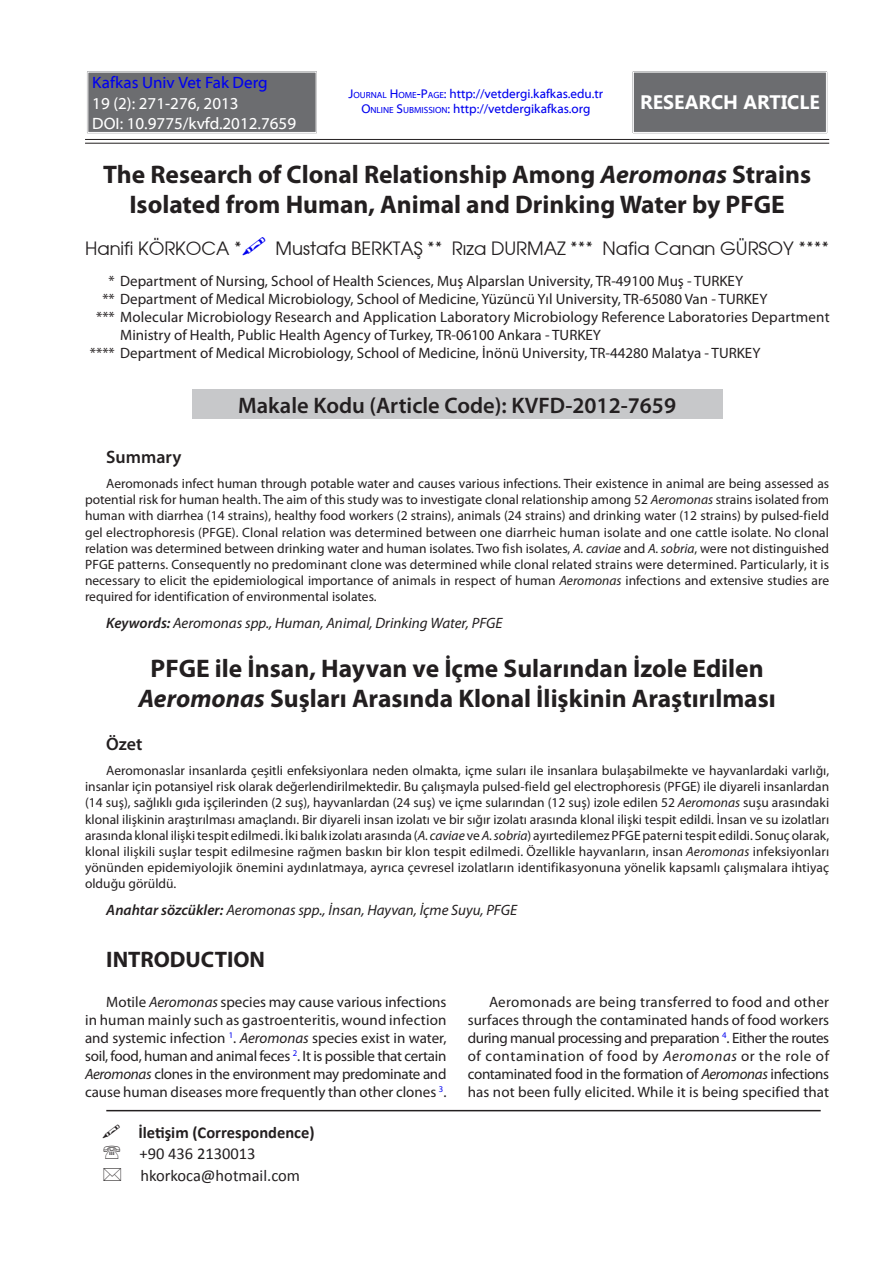
<style>
.page{position:relative;width:893px;height:1263px;background:#fff}
.page>*{position:absolute;margin:0;border:0;box-sizing:border-box;transform-origin:0 0}
.ORIJINAL_BASLIK{font:700 25.5px/30.6px "Myriad Pro";color:#231f20;text-align:center}
.t1{font:600 22.5px "Myriad Pro";color:#231f20}
.ANA_BASLIK{font:700 22.5px "Myriad Pro";color:#231f20}
.t2{font:700 19.5px "Segoe UI";color:#fff}
.t3{font:18px "TR Avalon Plain";color:#231f20}
.t4{font:600 18px "Myriad Pro";color:#231f20}
.t5{font:16.5px "Myriad Web Pro";color:#fff}
.t6{font:16.5px "Calibri";color:#231f20}
.t7{font:700 16.5px "Calibri";color:#231f20}
.t8{font:16.5px "Myriad Web Pro";color:#0000ef}
.METIN{font:15px/18px "Myriad Pro";color:#231f20;text-align:justify}
.t9{font:italic 15px "Myriad Pro";color:#231f20}
.SUMMARY_PARAGRAF{font:13.5px/16.2px "Myriad Pro";color:#231f20;text-align:justify}
.t10{font:12.75px "Myriad Web Pro";color:#0000ef}
.s1{font-style:inherit}
.s2{font-size:8.85px}
.s3{font-style:italic}
.s4{font-weight:600}
</style>
<div class="page">
<div style="left:192px;top:389px;width:530px;height:30px;background:#c7c8ca"></div>
<hr style="left:106px;top:1110px;width:715px;height:1px;background:#231f20">
<div style="left:635px;top:74px;width:190px;height:57px;background:#6c6d70"></div>
<div style="left:632px;top:70px;width:196px;height:64px;border:1px solid #fff"></div>
<div style="left:633px;top:72px;width:194px;height:61px;border:1px solid #fff"></div>
<hr style="left:85px;top:139px;width:744px;height:1px;background:#231f20">
<hr style="left:85px;top:143px;width:744px;height:1px;background:#231f20">
<div style="left:90px;top:74px;width:224px;height:57px;background:#6c6d70"></div>
<div style="left:86px;top:70px;width:232px;height:64px;border:1px solid #fff"></div>
<div style="left:88px;top:72px;width:228px;height:61px;border:1px solid #fff"></div>
<p class="t8" style="left:92px;top:73px;width:177px">Kafkas Univ Vet Fak Derg</p>
<p class="t5" style="left:92px;top:95px;width:148px">19 (2): 271-276, 2013</p>
<p class="t5" style="left:92px;top:115px;width:205px">DOI: 10.9775/kvfd.2012.7659</p>
<p class="t10" style="left:349px;top:87px;width:256px"><span class="s1">J</span><span class="s2">OURNAL</span> <span class="s1">H</span><span class="s2">OME</span><span class="s1">-P</span><span class="s2">AGE</span><span class="s1">:</span> http://vetdergi.kafkas.edu.tr</p>
<p class="t10" style="left:361px;top:102px;width:231px"><span class="s1">O</span><span class="s2">NLINE</span> <span class="s1">S</span><span class="s2">UBMISSION</span><span class="s1">:</span> http://vetdergikafkas.org</p>
<p class="t2" style="left:640px;top:89px;width:181px">RESEARCH ARTICLE</p>
<p class="ORIJINAL_BASLIK" style="left:103px;top:158px;width:709px">The Research of Clonal Relationship Among <span class="s3">Aeromonas</span> Strains<br>Isolated from Human, Animal and Drinking Water by PFGE</p>
<p class="t3" style="left:85px;top:237px;width:158px">Hanifi KÖRKOCA *</p>
<p class="t3" style="left:276px;top:237px;width:555px">Mustafa BERKTAŞ ** Rıza DURMAZ *** Nafia Canan GÜRSOY ****</p>
<p class="METIN" style="left:109px;top:272px;width:636px">* Department of Nursing, School of Health Sciences, Muş Alparslan University, TR-49100 Muş - TURKEY</p>
<p class="METIN" style="left:102px;top:290px;width:667px">** Department of Medical Microbiology, School of Medicine, Yüzüncü Yıl University, TR-65080 Van - TURKEY</p>
<p class="METIN" style="left:96px;top:308px;width:735px">*** Molecular Microbiology Research and Application Laboratory Microbiology Reference Laboratories Department</p>
<p class="METIN" style="left:90px;top:344px;width:672px">**** Department of Medical Microbiology, School of Medicine, İnönü University, TR-44280 Malatya - TURKEY</p>
<p class="METIN" style="left:120px;top:326px;width:482px">Ministry of Health, Public Health Agency of Turkey, TR-06100 Ankara - TURKEY</p>
<p class="t1" style="left:238px;top:391px;width:439px">Makale Kodu (Article Code): KVFD-2012-7659</p>
<p class="t4" style="left:106px;top:446px;width:77px">Summary</p>
<p class="SUMMARY_PARAGRAF" style="left:85px;top:475px;width:746px;text-indent:21px">Aeromonads infect human through potable water and causes various infections. Their existence in animal are being assessed as potential risk for human health. The aim of this study was to investigate clonal relationship among 52 <span class="s3">Aeromonas</span> strains isolated from human with diarrhea (14 strains), healthy food workers (2 strains), animals (24 strains) and drinking water (12 strains) by pulsed-field gel electrophoresis (PFGE). Clonal relation was determined between one diarrheic human isolate and one cattle isolate. No clonal relation was determined between drinking water and human isolates. Two fish isolates, <span class="s3">A. caviae</span> and <span class="s3">A. sobria</span>, were not distinguished PFGE patterns. Consequently no predominant clone was determined while clonal related strains were determined. Particularly, it is necessary to elicit the epidemiological importance of animals in respect of human <span class="s3">Aeromonas</span> infections and extensive studies are required for identification of environmental isolates.</p>
<p class="t9" style="left:106px;top:614px;width:398px"><span class="s4">Keywords:</span> Aeromonas spp., Human, Animal, Drinking Water, PFGE</p>
<p class="ORIJINAL_BASLIK" style="left:151px;top:652px;width:615px">PFGE ile İnsan, Hayvan ve İçme Sularından İzole Edilen</p>
<p class="ORIJINAL_BASLIK" style="left:138px;top:682px;width:639px"><span class="s3">Aeromonas</span> Suşları Arasında Klonal İlişkinin Araştırılması</p>
<p class="t4" style="left:106px;top:733px;width:38px">Özet</p>
<p class="SUMMARY_PARAGRAF" style="left:85px;top:762px;width:746px;text-indent:21px">Aeromonaslar insanlarda çeşitli enfeksiyonlara neden olmakta, içme suları ile insanlara bulaşabilmekte ve hayvanlardaki varlığı, insanlar için potansiyel risk olarak değerlendirilmektedir. Bu çalışmayla pulsed-field gel electrophoresis (PFGE) ile diyareli insanlardan (14 suş), sağlıklı gıda işçilerinden (2 suş), hayvanlardan (24 suş) ve içme sularından (12 suş) izole edilen 52 <span class="s3">Aeromonas</span> suşu arasındaki klonal ilişkinin araştırılması amaçlandı. Bir diyareli insan izolatı ve bir sığır izolatı arasında klonal ilişki tespit edildi. İnsan ve su izolatları arasında klonal ilişki tespit edilmedi. İki balık izolatı arasında (<span class="s3">A. caviae</span> ve <span class="s3">A. sobria</span>) ayırtedilemez PFGE paterni tespit edildi. Sonuç olarak, klonal ilişkili suşlar tespit edilmesine rağmen baskın bir klon tespit edilmedi. Özellikle hayvanların, insan <span class="s3">Aeromonas</span> infeksiyonları yönünden epidemiyolojik önemini aydınlatmaya, ayrıca çevresel izolatların identifikasyonuna yönelik kapsamlı çalışmalara ihtiyaç olduğu görüldü.</p>
<p class="t9" style="left:106px;top:901px;width:412px"><span class="s4">Anahtar sözcükler:</span> Aeromonas spp., İnsan, Hayvan, İçme Suyu, PFGE</p>
<p class="ANA_BASLIK" style="left:106px;top:944px;width:160px">INTRODUCTION</p>
<p class="METIN" style="left:85px;top:993px;width:363px;text-indent:21px">Motile <span class="s3">Aeromonas</span> species may cause various infections in human mainly such as gastroenteritis, wound infection and systemic infection <sup>1</sup>. <span class="s3">Aeromonas</span> species exist in water, soil, food, human and animal feces <sup>2</sup>. It is possible that certain <span class="s3">Aeromonas</span> clones in the environment may predominate and cause human diseases more frequently than other clones <sup>3</sup>.</p>
<p class="METIN" style="left:468px;top:993px;width:363px;text-indent:21px">Aeromonads are being transferred to food and other surfaces through the contaminated hands of food workers during manual processing and preparation <sup>4</sup>. Either the routes of contamination of food by <span class="s3">Aeromonas</span> or the role of contaminated food in the formation of <span class="s3">Aeromonas</span> infections has not been fully elicited. While it is being specified that</p>
<p class="t7" style="left:138px;top:1122px;width:178px">İletişim (Correspondence)</p>
<p class="t6" style="left:140px;top:1144px;width:118px">+90 436 2130013</p>
<p class="t6" style="left:140px;top:1165px;width:161px">hkorkoca@hotmail.com</p>
</div>
